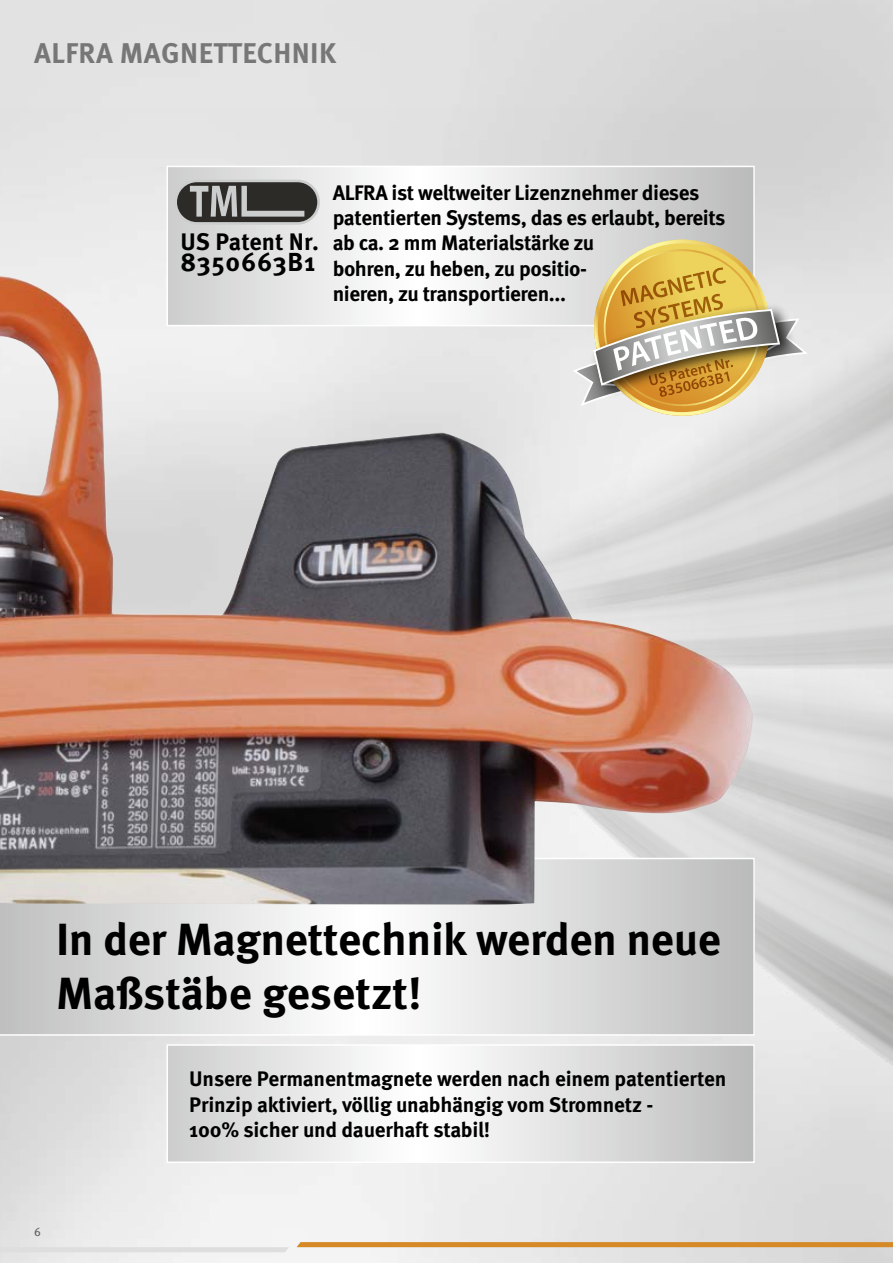
<style>
.page{position:relative;width:893px;height:1263px;background:#fff}
.page>*{position:absolute;margin:0;border:0;box-sizing:border-box;transform-origin:0 0}
.Aufzählpunkte_Vortei{font:700 45px/54px "Meta OT";letter-spacing:-.01em;color:#000}
.Ü2_Grey-Design{font:700 28.5px "Meta OT";letter-spacing:.015em;color:#777}
.Aufzählpunkte_Vortei-2{font:700 26.1px "Meta OT";letter-spacing:.03em;color:#000}
.Aufzählpunkte_Vortei-3{font:700 23.85px "Meta OT";color:#000}
.Aufzählpunkte_Vortei-4{font:700 21px/25.2px "Meta OT";letter-spacing:-.02em;color:#000}
.t1{font:12px "Meta OT";color:#5e5e5d}
</style>
<div class="page">
<svg style="left:297px;top:1242px;width:596px;height:5px;background:#d58c2b"></svg>
<svg style="left:0;top:1247px;width:289px;height:5px"></svg>
<svg style="left:0;top:858px;width:755px;height:178px"></svg>
<img style="left:0;top:276px;width:754px;height:629px">
<svg style="left:169px;top:1047px;width:583px;height:113px"></svg>
<div style="left:166px;top:1044px;width:589px;height:119px;border:2px solid #fff"></div>
<svg style="left:169px;top:169px;width:583px;height:154px"></svg>
<div style="left:166px;top:166px;width:589px;height:160px;border:2px solid #fff"></div>
<svg style="left:174px;top:180px;width:146px;height:45px;background:#6d6c6a"></svg>
<svg style="left:572px;top:238px;width:238px;height:183px;background:#d3c196"></svg>
<p class="Ü2_Grey-Design" style="left:34px;top:36px;width:303px">ALFRA MAGNETTECHNIK</p>
<p class="Aufzählpunkte_Vortei-3" style="left:180px;top:227px;width:140px">US Patent Nr.</p>
<p class="Aufzählpunkte_Vortei-2" style="left:180px;top:247px;width:136px">8350663B1</p>
<p class="Aufzählpunkte_Vortei-4" style="left:333px;top:181px;width:394px">ALFRA ist weltweiter Lizenznehmer dieses patentierten Systems, das es erlaubt, bereits ab ca. 2 mm Materialstärke zu<br>bohren, zu heben, zu positio-<br>nieren, zu transportieren...</p>
<p class="Aufzählpunkte_Vortei" style="left:56px;top:913px;width:666px">In der Magnettechnik werden neue<br>Maßstäbe gesetzt!</p>
<p class="t1" style="left:34px;top:1225px;width:8px">6</p>
<p class="Aufzählpunkte_Vortei-4" style="left:189px;top:1067px;width:539px">Unsere Permanentmagnete werden nach einem patentierten<br>Prinzip aktiviert, völlig unabhängig vom Stromnetz -<br>100% sicher und dauerhaft stabil!</p>
</div>
